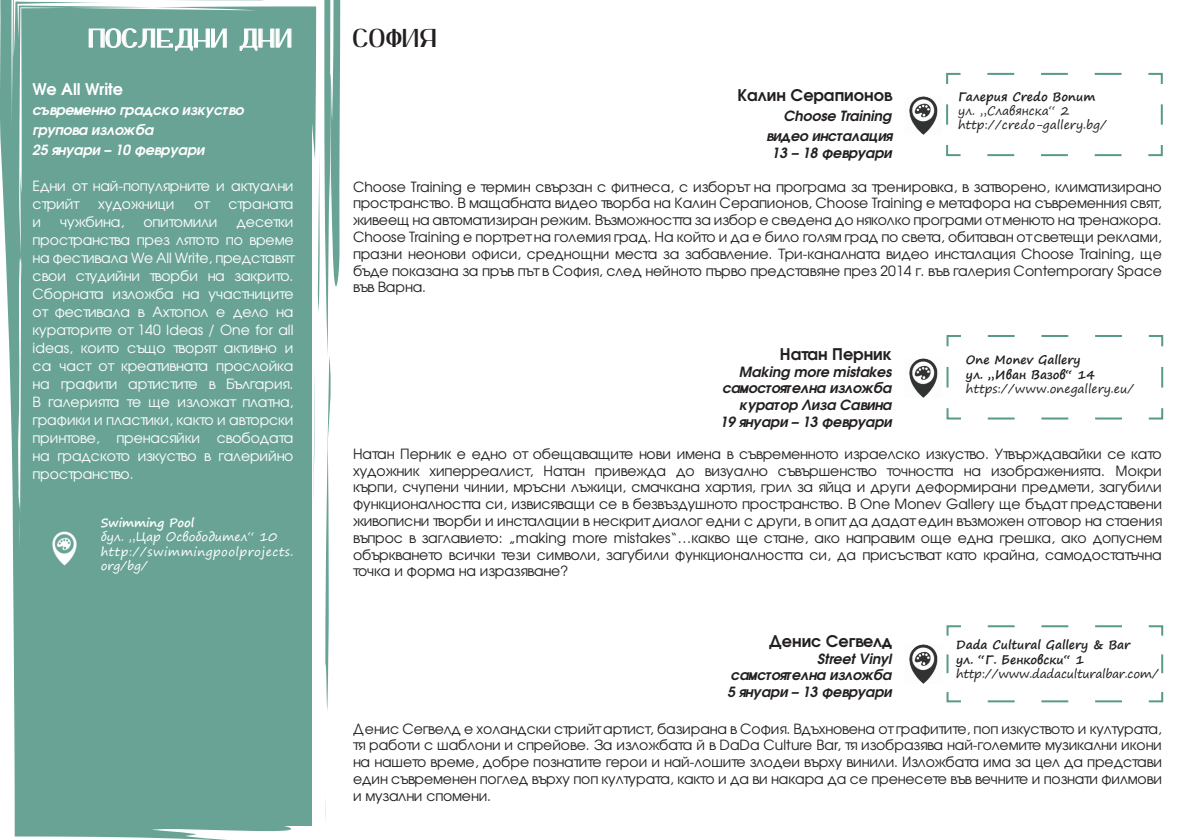
<style>
.page{position:relative;width:1191px;height:840px;background:#fff}
.page>*{position:absolute;margin:0;border:0;box-sizing:border-box;transform-origin:0 0}
.t1{font:24px "Yiggivoo Unicode";color:#fff}
.t2{font:24px "Yiggivoo Unicode";color:#231f20}
.t3{font:700 16px "Te X Gyre Adventor";color:#231f20}
.t4{font:700 16px "Te X Gyre Adventor";color:#fff}
.t5{font:14px/16.8px "Te X Gyre Adventor";color:#231f20;text-align:justify}
.t6{font:14px/18px "Te X Gyre Adventor";color:#fff}
.t7{font:italic 700 14px/16.8px "Te X Gyre Adventor";color:#231f20;text-align:right}
.t8{font:italic 700 14px/20px "Te X Gyre Adventor";color:#fff}
.t9{font:700 12px/14.4px "Segoe Print";color:#231f20}
.t10{font:12px/14.4px "Segoe Print";color:#231f20}
.t11{font:12px/14.4px "Segoe Print";letter-spacing:.035em;color:#fff}
.t12{font:12px "Segoe Print";letter-spacing:-.02em;color:#231f20}
.t13{font:700 12px "Segoe Print";color:#fff}
</style>
<div class="page">
<svg style="left:0;top:0;width:340px;height:839px;background:#7dafa3"></svg>
<svg style="left:41px;top:357px;width:3px;height:76px"></svg>
<svg style="left:43px;top:258px;width:3px;height:92px"></svg>
<svg style="left:311px;top:108px;width:1px;height:47px"></svg>
<svg style="left:308px;top:320px;width:7px;height:219px"></svg>
<svg style="left:285px;top:150px;width:1px;height:40px"></svg>
<svg style="left:300px;top:14px;width:10px;height:12px"></svg>
<svg style="left:283px;top:264px;width:2px;height:30px"></svg>
<svg style="left:283px;top:440px;width:1px;height:48px"></svg>
<svg style="left:49px;top:28px;width:243px;height:31px;background:#80b1a5"></svg>
<img style="left:45px;top:520px;width:39px;height:45px">
<img style="left:909px;top:96px;width:29px;height:39px">
<img style="left:909px;top:358px;width:29px;height:39px">
<img style="left:909px;top:644px;width:29px;height:39px">
<svg style="left:946px;top:72px;width:217px;height:85px"></svg>
<svg style="left:946px;top:625px;width:218px;height:78px"></svg>
<svg style="left:946px;top:335px;width:218px;height:85px"></svg>
<h1 class="t1" style="left:89px;top:20px;width:206px">ПОСЛЕДНИ ДНИ</h1>
<h1 class="t2" style="left:353px;top:20px;width:86px">СОФИЯ</h1>
<p class="t4" style="left:33px;top:75px;width:92px">We All Write</p>
<p class="t8" style="left:33px;top:98px;width:212px">съвременно градско изкуство групова изложба<br>25 януари – 10 февруари</p>
<p class="t6" style="left:33px;top:175px;width:262px">Едни от най-популярните и актуални стрийт</p>
<p class="t6" style="left:98px;top:193px;width:77px">художници</p>
<p class="t6" style="left:194px;top:193px;width:16px">от</p>
<p class="t6" style="left:228px;top:193px;width:67px">страната</p>
<p class="t6" style="left:33px;top:211px;width:10px">и</p>
<p class="t6" style="left:60px;top:211px;width:66px">чужбина,</p>
<p class="t6" style="left:143px;top:211px;width:76px">опитомили</p>
<p class="t6" style="left:33px;top:211px;width:262px;text-align:justify;text-indent:204px">десетки пространства през лятото по време на фестивала We All Write, представят свои студийни творби на закрито.<br>Сборната изложба на участниците от фестивала в Ахтопол е дело на кураторите от 140 Ideas / One for all ideas, които също творят активно и са част от креативната прослойка на графити артистите в България.<br>В галерията те ще изложат платна, графики и пластики, както и авторски принтове, пренасяйки свободата на градското изкуство в галерийно пространство.</p>
<p class="t13" style="left:101px;top:511px;width:95px">Swimming Pool</p>
<p class="t11" style="left:101px;top:529px;width:194px">бул. „Цар Освободител“ 10 http://swimmingpoolprojects. org/bg/</p>
<p class="t3" style="left:737px;top:81px;width:156px">Калин Серапионов</p>
<p class="t7" style="left:766px;top:104px;width:127px;line-height:20px">Choose Training видео инсталация</p>
<p class="t7" style="left:772px;top:143px;width:121px">13 – 18 февруари</p>
<p class="t9" style="left:958px;top:89px;width:139px">Галерия Credo Bonum</p>
<p class="t10" style="left:958px;top:103px;width:150px">ул. „Славянска“ 2 http://credo-gallery.bg/</p>
<p class="t5" style="left:353px;top:177px;width:810px">Choose Training е термин свързан с фитнеса, с изборът на програма за тренировка, в затворено, климатизирано пространство. В мащабната видео творба на Калин Серапионов, Choose Training е метафора на съвременния свят, живеещ на автоматизиран режим. Възможността за избор е сведена до няколко програми от менюто на тренажора.<br>Choose Training е портрет на големия град. На който и да е било голям град по света, обитаван от светещи реклами, празни неонови офиси, среднощни места за забавление. Три-каналната видео инсталация Choose Training, ще бъде показана за пръв път в София, след нейното първо представяне през 2014 г. във галерия Contemporary Space във Варна.</p>
<p class="t3" style="left:780px;top:340px;width:113px">Натан Перник</p>
<p class="t7" style="left:720px;top:361px;width:173px">Making more mistakes самостоятелна изложба куратор Лиза Савина<br>19 януари – 13 февруари</p>
<p class="t9" style="left:966px;top:352px;width:130px">One Monev Gallery ул. „Иван Вазов“ 14</p>
<p class="t10" style="left:966px;top:381px;width:170px">https://www.onegallery.eu/</p>
<p class="t5" style="left:353px;top:444px;width:810px">Натан Перник е едно от обещаващите нови имена в съвременното израелско изкуство. Утвърждавайки се като художник хиперреалист, Натан привежда до визуално съвършенство точността на изображенията. Мокри кърпи, счупени чинии, мръсни лъжици, смачкана хартия, грил за яйца и други деформирани предмети, загубили функционалността си, извисяващи се в безвъздушното пространство. В One Monev Gallery ще бъдат представени живописни творби и инсталации в нескрит диалог едни с други, в опит да дадат един възможен отговор на стаения въпрос в заглавието: „making more mistakes“…какво ще стане, ако направим още една грешка, ако допуснем объркването всички тези символи, загубили функционалността си, да присъстват като крайна, самодостатъчна точка и форма на изразяване?</p>
<p class="t3" style="left:768px;top:626px;width:125px">Денис Сегвелд</p>
<p class="t7" style="left:728px;top:648px;width:165px;text-align:justify;text-indent:90px">Street Vinyl самстоятелна изложба 5 януари – 13 февруари</p>
<p class="t5" style="left:353px;top:718px;width:810px">Денис Сегвелд е холандски стрийт артист, базирана в София. Вдъхновена от графитите, поп изкуството и културата, тя работи с шаблони и спрейове. За изложбата й в DaDa Culture Bar, тя изобразява най-големите музикални икони на нашето време, добре познатите герои и най-лошите злодеи върху винили. Изложбата има за цел да представи един съвременен поглед върху поп културата, както и да ви накара да се пренесете във вечните и познати филмови и музални спомени.</p>
<p class="t9" style="left:956px;top:637px;width:176px">Dada Cultural Gallery &amp; Bar ул. “Г. Бенковски“ 1</p>
<p class="t12" style="left:956px;top:663px;width:204px">http://www.dadaculturalbar.com/</p>
</div>
